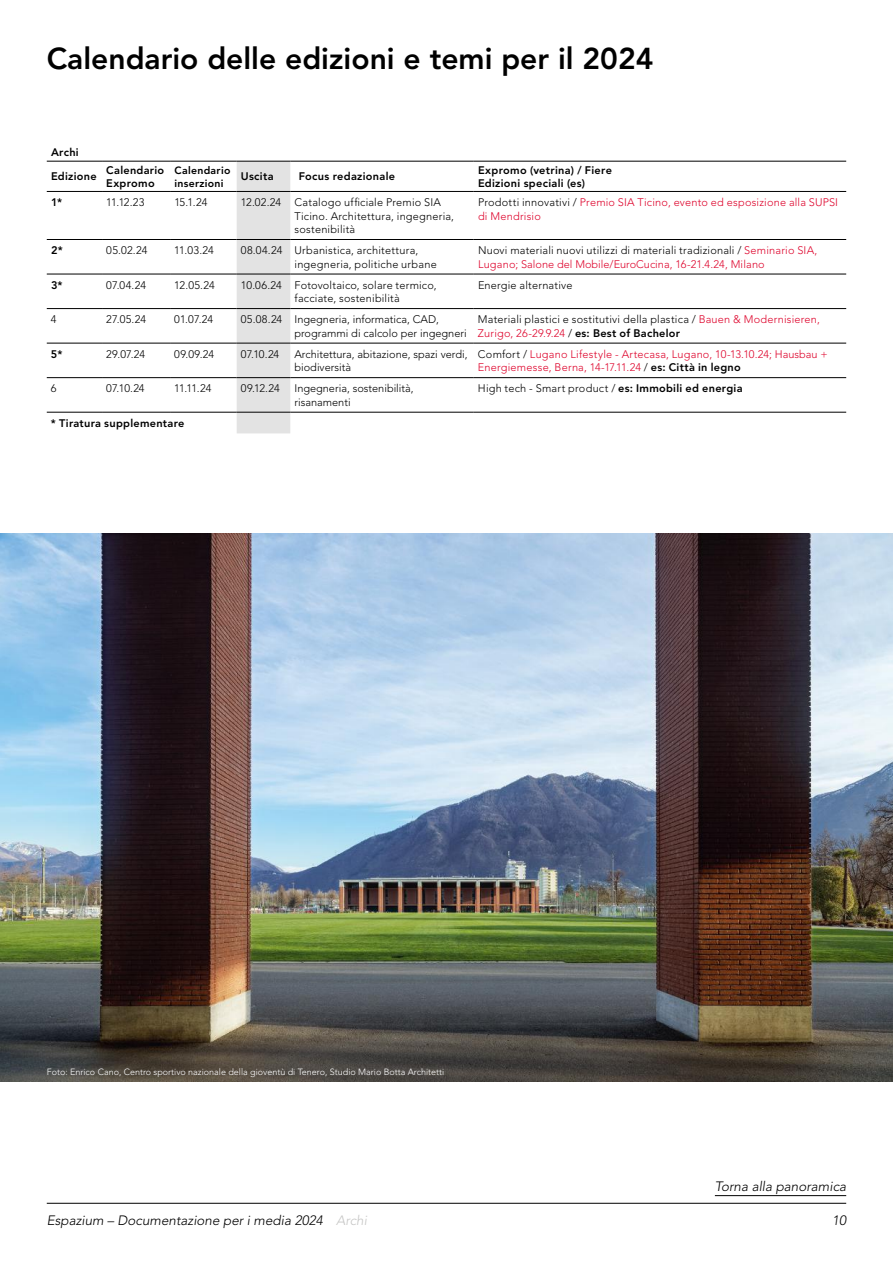
<style>
.page{position:relative;width:893px;height:1263px;background:#fff}
.page>*{position:absolute;margin:0;border:0;box-sizing:border-box;transform-origin:0 0}
.t1{font:800 30px "Avenir LT Std";color:#000}
.t2{font:italic 300 13.5px "Avenir LT Std";color:#000}
.t3{font:italic 300 13.5px "Avenir LT Std";color:#c6c6c5}
.t4{font:300 10.95px/13.5px "Avenir LT Std";letter-spacing:.015em;color:#000}
.t5{font:300 10.95px/13.5px "Avenir LT Std";letter-spacing:.015em;color:#de042c}
.t6{font:800 10.95px/13.5px "Avenir LT Std";letter-spacing:.025em;color:#000}
.t7{font:800 10.5px/13.5px "Avenir LT Std";letter-spacing:.03em;color:#000}
.t8{font:300 9px "Avenir LT Std";color:#fff}
.s1{color:#000}
.s2{color:#de042c}
.s3{font-weight:800}
.s4{font-weight:800;color:#000}
</style>
<div class="page">
<hr style="left:47px;top:1203px;width:799px;height:1px;background:#000">
<hr style="left:715px;top:1195px;width:131px;height:1px;background:#000">
<div style="left:237px;top:162px;width:53px;height:271px;background:#e3e3e3"></div>
<hr style="left:47px;top:239px;width:55px;height:1px;background:#000">
<hr style="left:102px;top:239px;width:68px;height:1px;background:#000">
<hr style="left:170px;top:239px;width:67px;height:1px;background:#000">
<hr style="left:237px;top:239px;width:53px;height:1px;background:#000">
<hr style="left:290px;top:239px;width:184px;height:1px;background:#000">
<hr style="left:474px;top:239px;width:372px;height:1px;background:#000">
<hr style="left:47px;top:274px;width:55px;height:1px;background:#000">
<hr style="left:102px;top:274px;width:68px;height:1px;background:#000">
<hr style="left:170px;top:274px;width:67px;height:1px;background:#000">
<hr style="left:237px;top:274px;width:53px;height:1px;background:#000">
<hr style="left:290px;top:274px;width:184px;height:1px;background:#000">
<hr style="left:474px;top:274px;width:372px;height:1px;background:#000">
<hr style="left:47px;top:308px;width:55px;height:1px;background:#000">
<hr style="left:102px;top:308px;width:68px;height:1px;background:#000">
<hr style="left:170px;top:308px;width:67px;height:1px;background:#000">
<hr style="left:237px;top:308px;width:53px;height:1px;background:#000">
<hr style="left:290px;top:308px;width:184px;height:1px;background:#000">
<hr style="left:474px;top:308px;width:372px;height:1px;background:#000">
<hr style="left:47px;top:343px;width:55px;height:1px;background:#000">
<hr style="left:102px;top:343px;width:68px;height:1px;background:#000">
<hr style="left:170px;top:343px;width:67px;height:1px;background:#000">
<hr style="left:237px;top:343px;width:53px;height:1px;background:#000">
<hr style="left:290px;top:343px;width:184px;height:1px;background:#000">
<hr style="left:474px;top:343px;width:372px;height:1px;background:#000">
<hr style="left:47px;top:377px;width:55px;height:1px;background:#000">
<hr style="left:102px;top:377px;width:68px;height:1px;background:#000">
<hr style="left:170px;top:377px;width:67px;height:1px;background:#000">
<hr style="left:237px;top:377px;width:53px;height:1px;background:#000">
<hr style="left:290px;top:377px;width:184px;height:1px;background:#000">
<hr style="left:474px;top:377px;width:372px;height:1px;background:#000">
<hr style="left:237px;top:412px;width:53px;height:1px;background:#000">
<hr style="left:290px;top:412px;width:184px;height:1px;background:#000">
<hr style="left:474px;top:412px;width:372px;height:1px;background:#000">
<hr style="left:47px;top:161px;width:55px;height:1px;background:#000">
<hr style="left:102px;top:161px;width:68px;height:1px;background:#000">
<hr style="left:170px;top:161px;width:67px;height:1px;background:#000">
<hr style="left:237px;top:161px;width:53px;height:1px;background:#000">
<hr style="left:290px;top:161px;width:184px;height:1px;background:#000">
<hr style="left:474px;top:161px;width:372px;height:1px;background:#000">
<hr style="left:47px;top:191px;width:55px;height:1px;background:#000">
<hr style="left:102px;top:191px;width:68px;height:1px;background:#000">
<hr style="left:170px;top:191px;width:67px;height:1px;background:#000">
<hr style="left:237px;top:191px;width:53px;height:1px;background:#000">
<hr style="left:290px;top:191px;width:184px;height:1px;background:#000">
<hr style="left:474px;top:191px;width:372px;height:1px;background:#000">
<hr style="left:47px;top:412px;width:55px;height:1px;background:#000">
<hr style="left:102px;top:412px;width:68px;height:1px;background:#000">
<hr style="left:170px;top:412px;width:67px;height:1px;background:#000">
<img style="left:0;top:534px;width:893px;height:547px">
<h1 class="t1" style="left:47px;top:41px;width:608px">Calendario delle edizioni e temi per il 2024</h1>
<p class="t6" style="left:51px;top:145px;width:29px">Archi</p>
<p class="t6" style="left:51px;top:170px;width:47px">Edizione</p>
<p class="t6" style="left:106px;top:163px;width:59px">Calendario<br>Expromo</p>
<p class="t7" style="left:174px;top:163px;width:58px">Calendario inserzioni</p>
<p class="t6" style="left:241px;top:170px;width:34px">Uscita</p>
<p class="t6" style="left:299px;top:170px;width:98px">Focus redazionale</p>
<p class="t6" style="left:478px;top:163px;width:135px">Expromo (vetrina) / Fiere<br>Edizioni speciali (es)</p>
<p class="t6" style="left:51px;top:196px;width:13px">1*</p>
<p class="t4" style="left:106px;top:196px;width:40px">11.12.23</p>
<p class="t4" style="left:174px;top:196px;width:35px">15.1.24</p>
<p class="t4" style="left:295px;top:196px;width:161px;text-indent:-54px">12.02.24 Catalogo ufficiale Premio SIA<br>Ticino. Architettura, ingegneria, sostenibilità</p>
<p class="t5" style="left:478px;top:196px;width:362px"><span class="s1">Prodotti innovativi /</span> Premio SIA Ticino, evento ed esposizione alla SUPSI di Mendrisio</p>
<p class="t6" style="left:51px;top:244px;width:13px">2*</p>
<p class="t4" style="left:106px;top:244px;width:43px">05.02.24</p>
<p class="t4" style="left:174px;top:244px;width:41px">11.03.24</p>
<p class="t4" style="left:295px;top:244px;width:144px;text-indent:-54px">08.04.24 Urbanistica, architettura, ingegneria, politiche urbane</p>
<p class="t5" style="left:478px;top:244px;width:341px"><span class="s1">Nuovi materiali nuovi utilizzi di materiali tradizionali /</span> Seminario SIA,<br>Lugano; Salone del Mobile/EuroCucina, 16-21.4.24, Milano</p>
<p class="t6" style="left:51px;top:278px;width:13px">3*</p>
<p class="t4" style="left:106px;top:278px;width:41px">07.04.24</p>
<p class="t4" style="left:174px;top:278px;width:42px">12.05.24</p>
<p class="t4" style="left:294px;top:278px;width:144px;text-indent:-54px">10.06.24 Fotovoltaico, solare termico, facciate, sostenibilità</p>
<p class="t4" style="left:478px;top:278px;width:96px">Energie alternative</p>
<p class="t4" style="left:51px;top:313px;width:7px">4</p>
<p class="t4" style="left:106px;top:313px;width:41px">27.05.24</p>
<p class="t4" style="left:174px;top:313px;width:40px">01.07.24</p>
<p class="t4" style="left:294px;top:313px;width:174px;text-indent:-54px">05.08.24 Ingegneria, informatica, CAD, programmi di calcolo per ingegneri</p>
<p class="t4" style="left:478px;top:313px;width:343px">Materiali plastici e sostitutivi della plastica / <span class="s2">Bauen &amp; Modernisieren,<br>Zurigo, 26-29.9.24</span> / <span class="s3">es: Best of Bachelor</span></p>
<p class="t6" style="left:51px;top:347px;width:13px">5*</p>
<p class="t4" style="left:106px;top:347px;width:41px">29.07.24</p>
<p class="t4" style="left:174px;top:347px;width:41px">09.09.24</p>
<p class="t4" style="left:241px;top:347px;width:40px">07.10.24</p>
<p class="t4" style="left:294px;top:347px;width:175px">Architettura, abitazione, spazi verdi, biodiversità</p>
<p class="t5" style="left:478px;top:347px;width:351px"><span class="s1">Comfort /</span> Lugano Lifestyle - Artecasa, Lugano, 10-13.10.24; Hausbau +<br>Energiemesse, Berna, 14-17.11.24 <span class="s1">/</span> <span class="s4">es: Città in legno</span></p>
<p class="t4" style="left:51px;top:382px;width:7px">6</p>
<p class="t4" style="left:106px;top:382px;width:40px">07.10.24</p>
<p class="t4" style="left:174px;top:382px;width:39px">11.11.24</p>
<p class="t4" style="left:241px;top:382px;width:40px">09.12.24</p>
<p class="t4" style="left:294px;top:382px;width:121px">Ingegneria, sostenibilità, risanamenti</p>
<p class="t4" style="left:478px;top:382px;width:266px">High tech - Smart product / <span class="s3">es: Immobili ed energia</span></p>
<p class="t6" style="left:51px;top:416px;width:135px">* Tiratura supplementare</p>
<p class="t8" style="left:47px;top:1066px;width:399px">Foto: Enrico Cano, Centro sportivo nazionale della gioventù di Tenero, Studio Mario Botta Architetti</p>
<p class="t2" style="left:715px;top:1178px;width:133px">Torna alla panoramica</p>
<p class="t2" style="left:47px;top:1213px;width:277px">Espazium – Documentazione per i media 2024</p>
<p class="t2" style="left:832px;top:1213px;width:16px">10</p>
<p class="t3" style="left:336px;top:1213px;width:32px">Archi</p>
</div>
